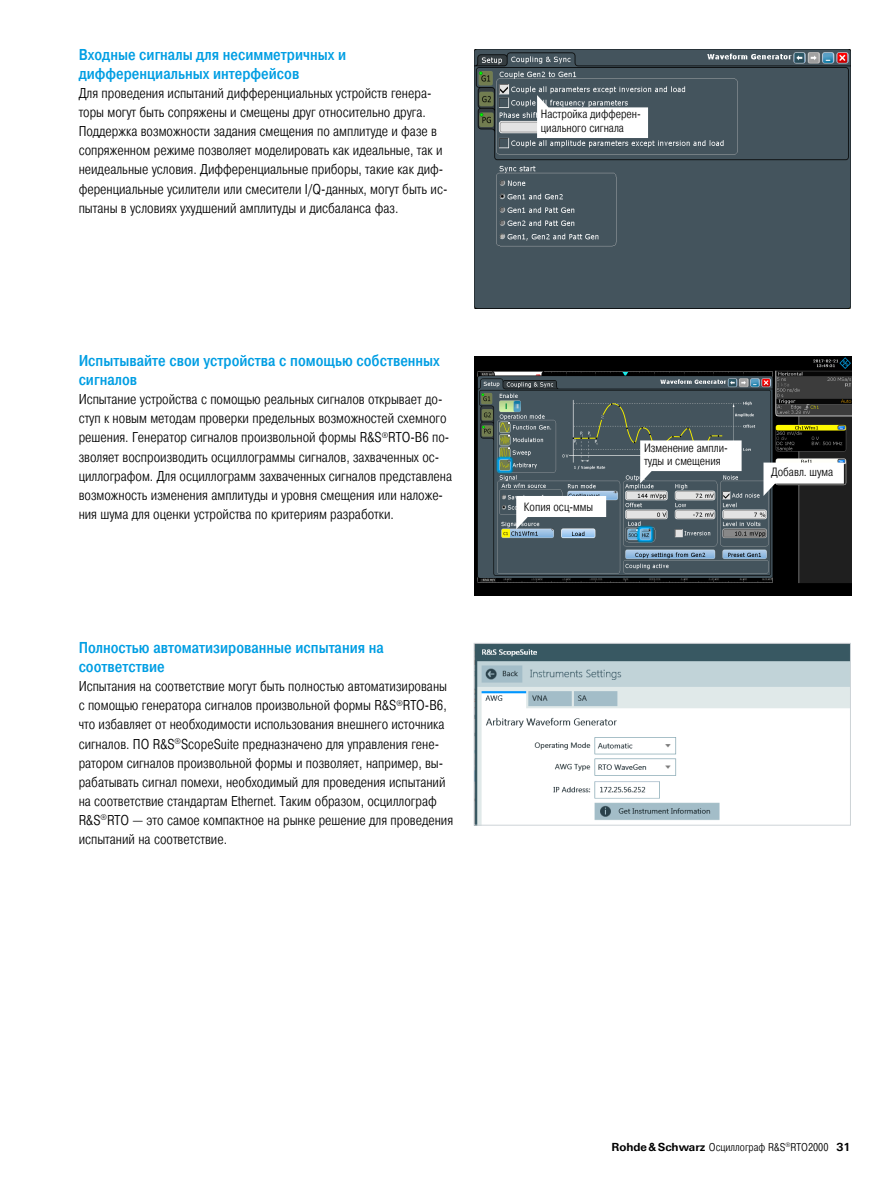
<style>
.page{position:relative;width:893px;height:1191px;background:#fff}
.page>*{position:absolute;margin:0;border:0;box-sizing:border-box;transform-origin:0 0}
.Absatzfett_cyan{font:500 15.75px/19.2px "Pragmatica Cond";color:#009ee3}
.Haupttext_ohne_Absta{font:300 14.25px/19.2px "Pragmatica Cond";color:#000}
.Grafiktext_ohne_Rast{font:300 12px/13.5px "Pragmatica Cond";color:#000}
.t1{font:300 11.25px "Pragmatica Cond";color:#000}
.s1{font-family:"Linotype Univers 630";font-weight:700}
</style>
<div class="page">
<img style="left:474px;top:50px;width:376px;height:258px">
<img style="left:475px;top:356px;width:376px;height:239px">
<img style="left:476px;top:645px;width:373px;height:178px">
<div style="left:474px;top:643px;width:377px;height:182px;border:1px solid #cdd3d7"></div>
<svg style="left:516px;top:496px;width:90px;height:33px"></svg>
<svg style="left:763px;top:462px;width:81px;height:34px"></svg>
<svg style="left:537px;top:95px;width:111px;height:43px"></svg>
<svg style="left:640px;top:440px;width:102px;height:43px"></svg>
<p class="Absatzfett_cyan" style="left:79px;top:45px;width:269px">Входные сигналы для несимметричных и дифференциальных интерфейсов</p>
<p class="Haupttext_ohne_Absta" style="left:79px;top:83px;width:370px">Для проведения испытаний дифференциальных устройств генера&shy;торы могут быть сопряжены и смещены друг относительно друга.<br>Поддержка возможности задания смещения по амплитуде и фазе в сопряженном режиме позволяет моделировать как идеальные, так и неидеальные условия. Дифференциальные приборы, такие как диф&shy;ференциальные усилители или смесители I/Q-данных, могут быть ис&shy;пытаны в условиях ухудшений амплитуды и дисбаланса фаз.</p>
<p class="Absatzfett_cyan" style="left:79px;top:351px;width:363px">Испытывайте свои устройства с помощью собственных сигналов</p>
<p class="Haupttext_ohne_Absta" style="left:79px;top:390px;width:375px">Испытание устройства с помощью реальных сигналов открывает до&shy;ступ к новым методам проверки предельных возможностей схемного решения. Генератор сигналов произвольной формы R&amp;S<sup>®</sup>RTO-B6 по&shy;зволяет воспроизводить осциллограммы сигналов, захваченных ос&shy;циллографом. Для осциллограмм захваченных сигналов представлена возможность изменения амплитуды и уровня смещения или наложе&shy;ния шума для оценки устройства по критериям разработки.</p>
<p class="Absatzfett_cyan" style="left:79px;top:638px;width:307px">Полностью автоматизированные испытания на соответствие</p>
<p class="Haupttext_ohne_Absta" style="left:79px;top:677px;width:376px">Испытания на соответствие могут быть полностью автоматизированы с помощью генератора сигналов произвольной формы R&amp;S<sup>®</sup>RTO-B6, что избавляет от необходимости использования внешнего источника сигналов. ПО R&amp;S<sup>®</sup>ScopeSuite предназначено для управления гене&shy;ратором сигналов произвольной формы и позволяет, например, вы&shy;рабатывать сигнал помехи, необходимый для проведения испытаний на соответствие стандартам Ethernet. Таким образом, осциллограф R&amp;S<sup>®</sup>RTO — это самое компактное на рынке решение для проведения испытаний на соответствие.</p>
<p class="Grafiktext_ohne_Rast" style="left:541px;top:108px;width:102px">Настройка дифферен&shy;циального сигнала</p>
<p class="Grafiktext_ohne_Rast" style="left:524px;top:500px;width:71px">Копия осц-ммы</p>
<p class="Grafiktext_ohne_Rast" style="left:644px;top:441px;width:85px">Изменение ампли&shy;туды и смещения</p>
<p class="Grafiktext_ohne_Rast" style="left:771px;top:465px;width:64px">Добавл. шума</p>
<p class="t1" style="left:611px;top:1140px;width:240px"><span class="s1">Rohde&amp;Schwarz</span> Осциллограф R&amp;S<sup>®</sup>RTO2000 <span class="s1">31</span></p>
</div>
